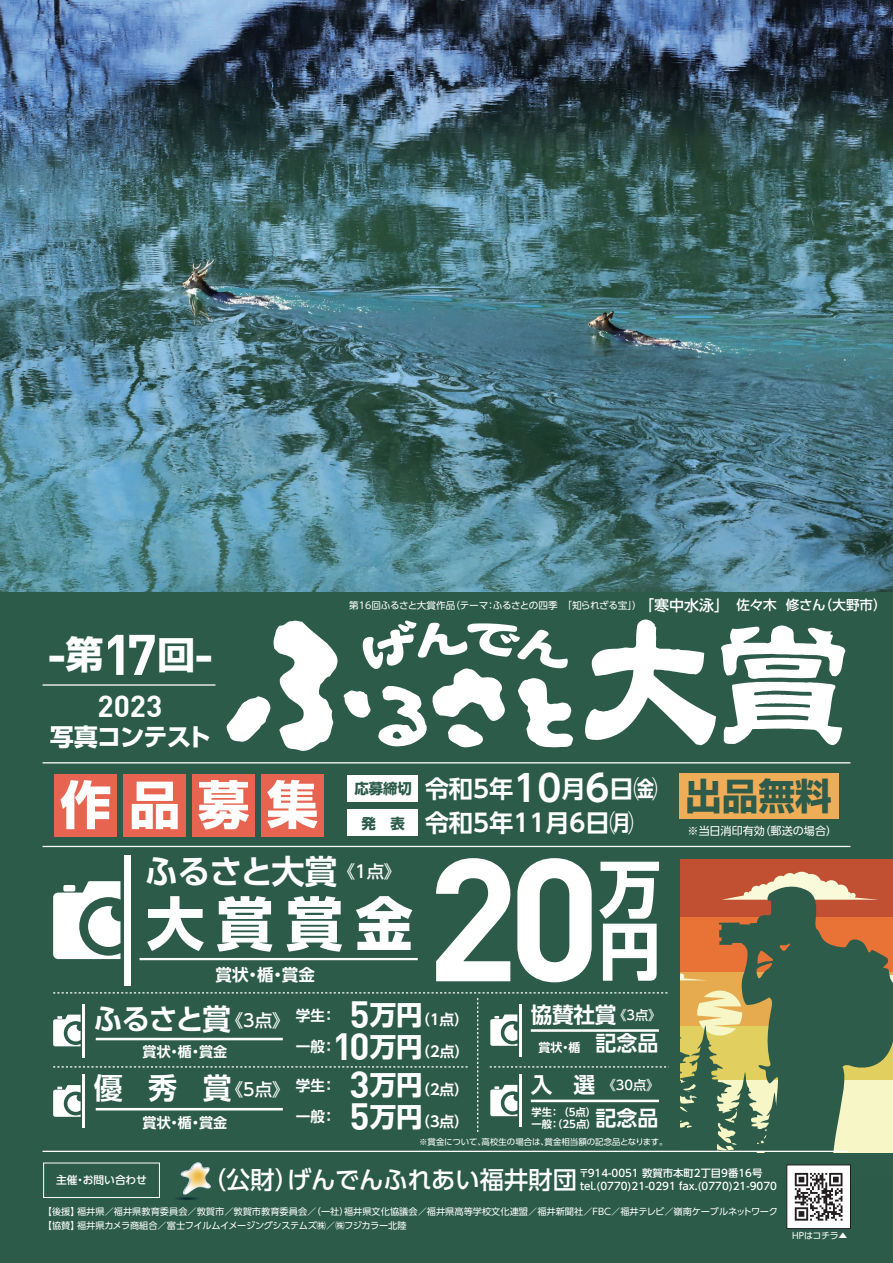
<style>
.page{position:relative;width:893px;height:1263px;background:#2c5b4a}
.page>*{position:absolute;margin:0;border:0;box-sizing:border-box;transform-origin:0 0}
.t1{font:700 171.45px "DI Nbek";color:#fff}
.t2{font:700 61.95px "Shin Go Pro";color:#fff}
.t3{font:700 58.05px "Shin Go Pro";color:#fff}
.t4{font:700 51.75px "Shin Go Pro";color:#fff}
.t5{font:700 47.4px "DI Nbek";color:#fff}
.t6{font:700 36.75px "Shin Go Pro";color:#2e5b4a}
.t7{font:700 33.15px "UD Shin Go Pro De";letter-spacing:-.035em;color:#fff}
.t8{font:700 29.85px "DI Nbek";color:#fff}
.t9{font:700 29.1px "UD Shin Go Pro De";letter-spacing:-.05em;color:#fff}
.t10{font:700 24.3px/33.8px "UD Shin Go Pro De";color:#fff}
.t11{font:500 24.3px "UD Shin Go Pro";color:#fff}
.t12{font:700 24.15px "Shin Go Pro";letter-spacing:-.035em;color:#fff}
.t13{font:700 21.75px "UD Shin Go Pro De";color:#fff}
.t14{font:700 21px "UD Shin Go Pro De";color:#fff}
.t15{font:500 17.4px "UD Shin Go Pro";color:#fff}
.t16{font:500 17.25px "UD Shin Go Pro";color:#fff}
.t17{font:700 16.65px "UD Shin Go Pro De";color:#fff}
.t18{font:700 14.55px "UD Shin Go Pro De";color:#fff}
.t19{font:700 14.4px "Shin Go Pro";color:#2c5b4a}
.t20{font:700 14.1px "UD Shin Go Pro De";color:#fff}
.t21{font:500 13.05px "UD Shin Go Pro";color:#fff}
.t22{font:700 12px "UD Shin Go Pro De";color:#fff}
.t23{font:11.1px "UD Shin Go Pro";color:#fff}
.t24{font:500 10.8px "UD Shin Go Pro";letter-spacing:-.005em;color:#fff}
.t25{font:500 10.35px/13.2px "UD Shin Go Pro";color:#fff}
.t26{font:700 10.35px/12.6px "UD Shin Go Pro De";color:#fff}
.t27{font:9.6px "UD Shin Go Pro";letter-spacing:-.035em;color:#fff}
.t28{font:9.15px/13.8px "UD Shin Go Pro";color:#fff}
.t29{font:9px "UD Shin Go Pro";letter-spacing:-.035em;color:#fff}
.t30{font:8.4px "UD Shin Go Pro";color:#fff}
.s1{font-family:"Shin Go Pro";font-size:38.25px}
.s2{font-size:56.25px}
.s3{font-weight:500;font-size:15px}
.s4{font-weight:500;font-size:13.5px}
.s5{font-size:36.45px}
.s6{font-family:"DI Nbek";font-size:37.2px}
.s7{font-family:"Shin Go Pro";font-size:26.55px}
.s8{font-family:"UD Shin Go Pro De";font-weight:700;font-size:21.75px}
</style>
<div class="page">
<div style="left:680px;top:859px;width:213px;height:58px;background:#c15033"></div>
<div style="left:680px;top:917px;width:213px;height:55px;background:#e97337"></div>
<svg style="left:767px;top:872px;width:71px;height:12px"></svg>
<svg style="left:719px;top:884px;width:159px;height:68px"></svg>
<div style="left:786px;top:1164px;width:65px;height:65px;background:#fff;border:1px solid #231f20"></div>
<svg style="left:680px;top:952px;width:213px;height:268px"></svg>
<div style="left:43px;top:1162px;width:117px;height:36px;border:1px solid #fff"></div>
<div style="left:347px;top:775px;width:71px;height:27px;background:#fff"></div>
<div style="left:347px;top:810px;width:71px;height:26px;background:#fff"></div>
<div style="left:55px;top:774px;width:62px;height:62px;background:#e76550"></div>
<div style="left:124px;top:774px;width:62px;height:62px;background:#e76550"></div>
<div style="left:193px;top:774px;width:62px;height:62px;background:#e76550"></div>
<div style="left:261px;top:774px;width:63px;height:62px;background:#e76550"></div>
<hr style="left:43px;top:762px;width:807px;height:1px;background:#fff">
<svg style="left:227px;top:619px;width:618px;height:132px"></svg>
<svg style="left:363px;top:620px;width:205px;height:49px"></svg>
<hr style="left:43px;top:684px;width:172px;height:2px;background:#fff">
<hr style="left:43px;top:846px;width:807px;height:1px;background:#fff">
<hr style="left:43px;top:1151px;width:804px;height:1px;background:#fff">
<img style="left:180px;top:1162px;width:31px;height:33px">
<hr style="left:140px;top:958px;width:278px;height:2px;background:#fff">
<svg style="left:53px;top:881px;width:67px;height:78px"></svg>
<div style="left:125px;top:855px;width:6px;height:130px;background:#fff"></div>
<svg style="left:53px;top:992px;width:616px;height:140px"></svg>
<hr style="left:82px;top:1074px;width:3px;height:53px;background:#fff">
<div style="left:679px;top:774px;width:159px;height:45px;background:#efad57"></div>
<img style="left:0;top:0;width:893px;height:591px">
<h3 class="t5" style="left:47px;top:624px;width:168px">-<span class="s1">第</span><span class="s2">17</span><span class="s1">回</span>-</h3>
<h3 class="t8" style="left:97px;top:687px;width:66px">2023</h3>
<h3 class="t12" style="left:50px;top:717px;width:162px">写真コンテスト</h3>
<h3 class="t4" style="left:60px;top:763px;width:260px">作品募集</h3>
<p class="t27" style="left:349px;top:597px;width:539px">第16回ふるさと大賞作品（テーマ：ふるさとの四季　「知られざる宝」）　<span class="s3">「寒中水泳」　</span><span class="s4">佐々木 修さん（大野市）</span></p>
<h3 class="t19" style="left:354px;top:777px;width:59px">応募締切</h3>
<h3 class="t19" style="left:362px;top:812px;width:45px">発　表</h3>
<h3 class="t10" style="left:425px;top:771px;width:235px">令和5年<span class="s5">10</span>月<span class="s5">6</span>日㈮令和5年11月6日㈪</h3>
<h3 class="t6" style="left:685px;top:767px;width:148px">出品無料</h3>
<p class="t23" style="left:688px;top:822px;width:151px">※当日消印有効（郵送の場合）</p>
<h3 class="t7" style="left:145px;top:844px;width:194px">ふるさと大賞</h3>
<h3 class="t3" style="left:146px;top:878px;width:268px">大賞賞金</h3>
<h3 class="t16" style="left:338px;top:857px;width:65px">《1点》</h3>
<h3 class="t17" style="left:216px;top:961px;width:101px">賞状・楯・賞金</h3>
<h1 class="t1" style="left:426px;top:807px;width:177px">20</h1>
<h2 class="t2" style="left:599px;top:840px;width:64px">万</h2>
<h2 class="t2" style="left:599px;top:902px;width:64px">円</h2>
<h3 class="t9" style="left:94px;top:995px;width:139px">ふるさと賞</h3>
<h3 class="t20" style="left:143px;top:1040px;width:86px">賞状・楯・賞金</h3>
<h3 class="t15" style="left:226px;top:1006px;width:65px">《3点》</h3>
<h3 class="t18" style="left:296px;top:1003px;width:42px">学生：</h3>
<h3 class="t18" style="left:349px;top:1008px;width:121px"><span class="s6">5</span><span class="s7">万円</span>（1点）</h3>
<h3 class="t18" style="left:296px;top:1035px;width:42px">一般：</h3>
<h3 class="t18" style="left:332px;top:1039px;width:138px"><span class="s6">10</span><span class="s7">万円</span>（2点）</h3>
<h3 class="t13" style="left:531px;top:997px;width:87px">協賛社賞</h3>
<h3 class="t22" style="left:538px;top:1038px;width:43px">賞状・楯</h3>
<h3 class="t21" style="left:613px;top:1004px;width:49px">《3点》</h3>
<h3 class="t14" style="left:596px;top:1026px;width:65px">記念品</h3>
<h3 class="t18" style="left:296px;top:1073px;width:42px">学生：</h3>
<h3 class="t18" style="left:349px;top:1078px;width:121px"><span class="s6">3</span><span class="s7">万円</span>（2点）</h3>
<h3 class="t18" style="left:296px;top:1105px;width:42px">一般：</h3>
<h3 class="t18" style="left:349px;top:1109px;width:121px"><span class="s6">5</span><span class="s7">万円</span>（3点）</h3>
<h3 class="t9" style="left:94px;top:1064px;width:140px">優秀賞</h3>
<h3 class="t21" style="left:531px;top:1075px;width:130px"><span class="s8">入　選</span>《30点》</h3>
<h3 class="t20" style="left:143px;top:1111px;width:86px">賞状・楯・賞金</h3>
<h3 class="t15" style="left:226px;top:1075px;width:65px">《5点》</h3>
<p class="t26" style="left:532px;top:1105px;width:67px">学生：（5点）一般：（25点）</p>
<h3 class="t14" style="left:596px;top:1100px;width:65px">記念品</h3>
<p class="t30" style="left:419px;top:1135px;width:250px">※賞金について、高校生の場合は、賞金相当額の記念品となります。</p>
<h3 class="t11" style="left:202px;top:1160px;width:376px">（公財）げんでんふれあい福井財団</h3>
<p class="t24" style="left:56px;top:1171px;width:92px">主催・お問い合わせ</p>
<p class="t25" style="left:579px;top:1166px;width:200px">〒914-0051 敦賀市本町2丁目9番16号tel.(0770)21-0291 fax.(0770)21-9070</p>
<p class="t28" style="left:43px;top:1205px;width:736px">【後援】福井県／福井県教育委員会／敦賀市／敦賀市教育委員会／（一社）福井県文化協議会／福井県高等学校文化連盟／福井新聞社／FBC／福井テレビ／嶺南ケーブルネットワーク【協賛】福井県カメラ商組合／富士フイルムイメージングシステムズ㈱／㈱フジカラー北陸</p>
<p class="t29" style="left:792px;top:1228px;width:57px">HPはコチラ▲</p>
</div>
